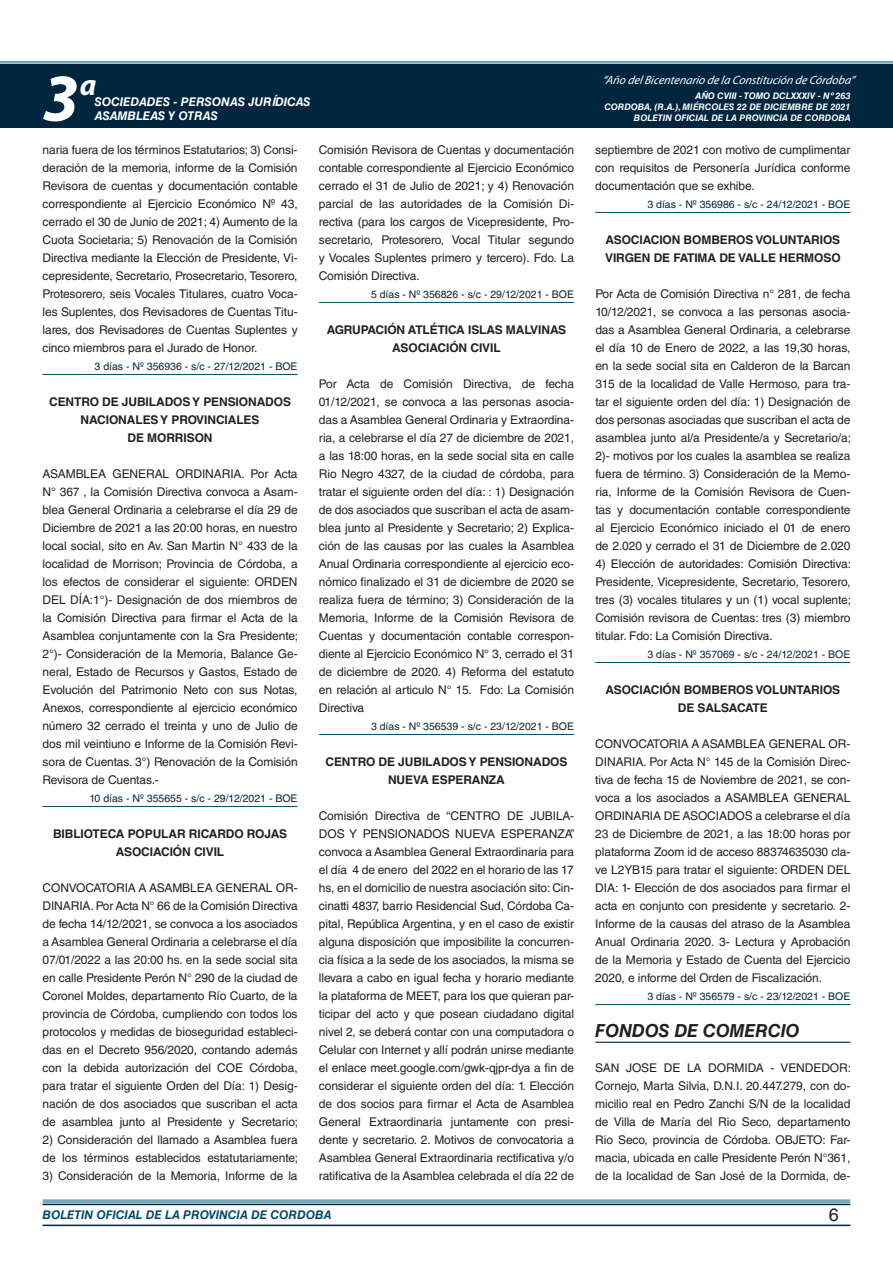
<style>
.page{position:relative;width:893px;height:1263px;background:#fff}
.page>*{position:absolute;margin:0;border:0;box-sizing:border-box;transform-origin:0 0}
.t1{font:italic 700 67.5px "Myriad Pro";color:#fff}
.t2{font:italic 700 30px "Myriad Pro";color:#fff}
.t3{font:italic 700 18px "Helvetica LT Std";letter-spacing:-.01em;color:#231f20}
.t4{font:18px "Helvetica LT Std";color:#231f20}
.t5{font:12px/18px "Helvetica LT Std";letter-spacing:-.01em;color:#231f20;text-align:justify}
.t6{font:700 12px/18px "Helvetica LT Std";letter-spacing:-.01em;color:#231f20;text-align:center}
.t7{font:italic 12px "Myriad Pro";color:#fff}
.t8{font:italic 700 12px "Helvetica LT Std";color:#fff}
.t9{font:italic 700 12px "Helvetica LT Std";color:#004b6c}
.t10{font:10.5px "Helvetica LT Std";color:#00263f}
.t11{font:italic 700 9px/10.8px "Helvetica LT Std";color:#fff;text-align:right}
</style>
<div class="page">
<div style="left:0;top:61px;width:893px;height:6px;background:#fff;opacity:.75"></div>
<div style="left:0;top:64px;width:893px;height:64px;background:#00263f"></div>
<hr style="left:43px;top:1224px;width:807px;height:2px;background:#00263f">
<div style="left:42px;top:1198px;width:809px;height:8px;background:#fff;opacity:.75"></div>
<hr style="left:43px;top:374px;width:255px;height:1px;background:#004b6c">
<hr style="left:43px;top:806px;width:255px;height:1px;background:#004b6c">
<hr style="left:319px;top:302px;width:255px;height:1px;background:#004b6c">
<hr style="left:319px;top:734px;width:255px;height:1px;background:#004b6c">
<hr style="left:595px;top:212px;width:255px;height:1px;background:#004b6c">
<hr style="left:595px;top:662px;width:255px;height:1px;background:#004b6c">
<hr style="left:595px;top:1004px;width:255px;height:1px;background:#004b6c">
<hr style="left:595px;top:1042px;width:255px;height:1px;background:#00263f">
<h1 class="t1" style="left:43px;top:54px;width:38px">3</h1>
<h2 class="t2" style="left:80px;top:66px;width:18px">a</h2>
<p class="t8" style="left:95px;top:94px;width:217px">SOCIEDADES - PERSONAS JURÍDICAS</p>
<p class="t8" style="left:95px;top:109px;width:125px">ASAMBLEAS Y OTRAS</p>
<p class="t7" style="left:603px;top:72px;width:254px">“Año delBicentenario de la Constitución de Córdoba”</p>
<p class="t11" style="left:604px;top:91px;width:248px">AÑO CVIII - TOMO DCLXXXIV - Nº 263<br>CORDOBA, (R.A.), MIÉRCOLES 22 DE DICIEMBRE DE 2021<br>BOLETIN OFICIAL DE LA PROVINCIA DE CORDOBA</p>
<p class="t5" style="left:43px;top:141px;width:257px">naria fuera de los términos Estatutarios; 3) Consi&shy;deración de la memoria, informe de la Comisión Revisora de cuentas y documentación contable correspondiente al Ejercicio Económico Nº 43, cerrado el 30 de Junio de 2021; 4) Aumento de la Cuota Societaria; 5) Renovación de la Comisión Directiva mediante la Elección de Presidente, Vi&shy;cepresidente, Secretario, Prosecretario, Tesorero, Protesorero, seis Vocales Titulares, cuatro Voca&shy;les Suplentes, dos Revisadores de Cuentas Titu&shy;lares, dos Revisadores de Cuentas Suplentes y cinco miembros para el Jurado de Honor.</p>
<p class="t10" style="left:95px;top:360px;width:205px">3 días - Nº 356936 - s/c - 27/12/2021 - BOE</p>
<p class="t6" style="left:49px;top:392px;width:243px">CENTRO DE JUBILADOS Y PENSIONADOS<br>NACIONALES Y PROVINCIALES<br>DE MORRISON</p>
<p class="t5" style="left:43px;top:465px;width:257px">ASAMBLEA GENERAL ORDINARIA. Por Acta N° 367 , la Comisión Directiva convoca a Asam&shy;blea General Ordinaria a celebrarse el día 29 de Diciembre de 2021 a las 20:00 horas, en nuestro local social, sito en Av. San Martin N° 433 de la localidad de Morrison; Provincia de Córdoba, a los efectos de considerar el siguiente: ORDEN DEL DÍA:1°)- Designación de dos miembros de la Comisión Directiva para firmar el Acta de la Asamblea conjuntamente con la Sra Presidente; 2°)- Consideración de la Memoria, Balance Ge&shy;neral, Estado de Recursos y Gastos, Estado de Evolución del Patrimonio Neto con sus Notas, Anexos, correspondiente al ejercicio económico número 32 cerrado el treinta y uno de Julio de dos mil veintiuno e Informe de la Comisión Revi&shy;sora de Cuentas. 3°) Renovación de la Comisión Revisora de Cuentas.-</p>
<p class="t10" style="left:89px;top:792px;width:210px">10 días - Nº 355655 - s/c - 29/12/2021 - BOE</p>
<p class="t6" style="left:53px;top:824px;width:236px">BIBLIOTECA POPULAR RICARDO ROJAS<br>ASOCIACIÓN CIVIL</p>
<p class="t5" style="left:43px;top:879px;width:257px">CONVOCATORIA A ASAMBLEA GENERAL OR-DINARIA. Por Acta N° 66 de la Comisión Directiva de fecha 14/12/2021, se convoca a los asociados a Asamblea General Ordinaria a celebrarse el día 07/01/2022 a las 20:00 hs. en la sede social sita en calle Presidente Perón N° 290 de la ciudad de Coronel Moldes, departamento Río Cuarto, de la provincia de Córdoba, cumpliendo con todos los protocolos y medidas de bioseguridad estableci&shy;das en el Decreto 956/2020, contando además con la debida autorización del COE Córdoba, para tratar el siguiente Orden del Día: 1) Desig&shy;nación de dos asociados que suscriban el acta de asamblea junto al Presidente y Secretario;</p>
<p class="t5" style="left:43px;top:1131px;width:257px">2) Consideración del llamado a Asamblea fuera de los términos establecidos estatutariamente;</p>
<p class="t5" style="left:43px;top:1167px;width:257px">3) Consideración de la Memoria, Informe de la</p>
<p class="t5" style="left:319px;top:141px;width:257px">Comisión Revisora de Cuentas y documentación contable correspondiente al Ejercicio Económico cerrado el 31 de Julio de 2021; y 4) Renovación parcial de las autoridades de la Comisión Di&shy;rectiva (para los cargos de Vicepresidente, Pro&shy;secretario, Protesorero, Vocal Titular segundo y Vocales Suplentes primero y tercero). Fdo. La Comisión Directiva.</p>
<p class="t10" style="left:371px;top:288px;width:205px">5 días - Nº 356826 - s/c - 29/12/2021 - BOE</p>
<p class="t6" style="left:327px;top:320px;width:241px">AGRUPACIÓN ATLÉTICA ISLAS MALVINAS<br>ASOCIACIÓN CIVIL</p>
<p class="t5" style="left:319px;top:375px;width:257px">Por Acta de Comisión Directiva, de fecha 01/12/2021, se convoca a las personas asocia&shy;das a Asamblea General Ordinaria y Extraordina&shy;ria, a celebrarse el día 27 de diciembre de 2021, a las 18:00 horas, en la sede social sita en calle Rio Negro 4327, de la ciudad de córdoba, para tratar el siguiente orden del día: : 1) Designación de dos asociados que suscriban el acta de asam&shy;blea junto al Presidente y Secretario; 2) Explica&shy;ción de las causas por las cuales la Asamblea Anual Ordinaria correspondiente al ejercicio eco&shy;nómico finalizado el 31 de diciembre de 2020 se realiza fuera de término; 3) Consideración de la Memoria, Informe de la Comisión Revisora de Cuentas y documentación contable correspon&shy;diente al Ejercicio Económico N° 3, cerrado el 31 de diciembre de 2020. 4) Reforma del estatuto en relación al articulo N° 15. Fdo: La Comisión Directiva</p>
<p class="t10" style="left:371px;top:720px;width:205px">3 días - Nº 356539 - s/c - 23/12/2021 - BOE</p>
<p class="t6" style="left:325px;top:752px;width:243px">CENTRO DE JUBILADOS Y PENSIONADOS<br>NUEVA ESPERANZA</p>
<p class="t5" style="left:319px;top:807px;width:257px">Comisión Directiva de “CENTRO DE JUBILA-DOS Y PENSIONADOS NUEVA ESPERANZA” convoca a Asamblea General Extraordinaria para el día 4 de enero del 2022 en el horario de las 17 hs, en el domicilio de nuestra asociación sito: Cin&shy;cinatti 4837, barrio Residencial Sud, Córdoba Ca&shy;pital, República Argentina, y en el caso de existir alguna disposición que imposibilite la concurren&shy;cia física a la sede de los asociados, la misma se llevara a cabo en igual fecha y horario mediante la plataforma de MEET, para los que quieran par&shy;ticipar del acto y que posean ciudadano digital nivel 2, se deberá contar con una computadora o Celular con Internet y allí podrán unirse mediante el enlace meet.google.com/gwk-qjpr-dya a fin de considerar el siguiente orden del día: 1. Elección de dos socios para firmar el Acta de Asamblea General Extraordinaria juntamente con presi&shy;dente y secretario. 2. Motivos de convocatoria a Asamblea General Extraordinaria rectificativa y/o ratificativa de la Asamblea celebrada el día 22 de</p>
<p class="t5" style="left:595px;top:141px;width:257px">septiembre de 2021 con motivo de cumplimentar con requisitos de Personería Jurídica conforme documentación que se exhibe.</p>
<p class="t10" style="left:647px;top:198px;width:205px">3 días - Nº 356986 - s/c - 24/12/2021 - BOE</p>
<p class="t6" style="left:605px;top:230px;width:237px;text-align:left">ASOCIACION BOMBEROS VOLUNTARIOS<br>VIRGEN DE FATIMA DE VALLE HERMOSO</p>
<p class="t5" style="left:595px;top:285px;width:257px">Por Acta de Comisión Directiva n° 281, de fecha 10/12/2021, se convoca a las personas asocia&shy;das a Asamblea General Ordinaria, a celebrarse el día 10 de Enero de 2022, a las 19,30 horas, en la sede social sita en Calderon de la Barcan 315 de la localidad de Valle Hermoso, para tra&shy;tar el siguiente orden del día: 1) Designación de dos personas asociadas que suscriban el acta de asamblea junto al/a Presidente/a y Secretario/a; 2)- motivos por los cuales la asamblea se realiza fuera de término. 3) Consideración de la Memo&shy;ria, Informe de la Comisión Revisora de Cuen&shy;tas y documentación contable correspondiente al Ejercicio Económico iniciado el 01 de enero de 2.020 y cerrado el 31 de Diciembre de 2.020</p>
<p class="t5" style="left:595px;top:555px;width:257px">4) Elección de autoridades: Comisión Directiva:<br>Presidente, Vicepresidente, Secretario, Tesorero, tres (3) vocales titulares y un (1) vocal suplente; Comisión revisora de Cuentas: tres (3) miembro titular. Fdo: La Comisión Directiva.</p>
<p class="t10" style="left:647px;top:648px;width:205px">3 días - Nº 357069 - s/c - 24/12/2021 - BOE</p>
<p class="t6" style="left:605px;top:680px;width:17px">ASOCIACI</p>
<p class="t6" style="left:663px;top:680px;width:40px">ÓN BOMBEROS</p>
<p class="t6" style="left:756px;top:680px;width:9px">VOLUNTARIOS</p>
<p class="t6" style="left:678px;top:698px;width:37px">DE SALSACATE</p>
<p class="t5" style="left:595px;top:735px;width:257px">CONVOCATORIA A ASAMBLEA GENERAL OR-DINARIA. Por Acta N° 145 de la Comisión Direc&shy;tiva de fecha 15 de Noviembre de 2021, se con&shy;voca a los asociados a ASAMBLEA GENERAL ORDINARIA DE ASOCIADOS a celebrarse el día 23 de Diciembre de 2021, a las 18:00 horas por plataforma Zoom id de acceso 88374635030 cla&shy;ve L2YB15 para tratar el siguiente: ORDEN DEL DIA: 1- Elección de dos asociados para firmar el acta en conjunto con presidente y secretario. 2- Informe de la causas del atraso de la Asamblea Anual Ordinaria 2020. 3- Lectura y Aprobación de la Memoria y Estado de Cuenta del Ejercicio 2020, e informe del Orden de Fiscalización.</p>
<p class="t10" style="left:647px;top:990px;width:205px">3 días - Nº 356579 - s/c - 23/12/2021 - BOE</p>
<h3 class="t3" style="left:595px;top:1020px;width:206px">FONDOS DE COMERCIO</h3>
<p class="t5" style="left:595px;top:1059px;width:257px">SAN JOSE DE LA DORMIDA - VENDEDOR:<br>Cornejo, Marta Silvia, D.N.I. 20.447.279, con do&shy;micilio real en Pedro Zanchi S/N de la localidad de Villa de María del Rio Seco, departamento Rio Seco, provincia de Córdoba. OBJETO: Far&shy;macia, ubicada en calle Presidente Perón N°361, de la localidad de San José de la Dormida, de-</p>
<p class="t9" style="left:43px;top:1208px;width:290px">BOLETIN OFICIAL DE LA PROVINCIA DE CORDOBA</p>
<h3 class="t4" style="left:829px;top:1204px;width:12px">6</h3>
</div>
